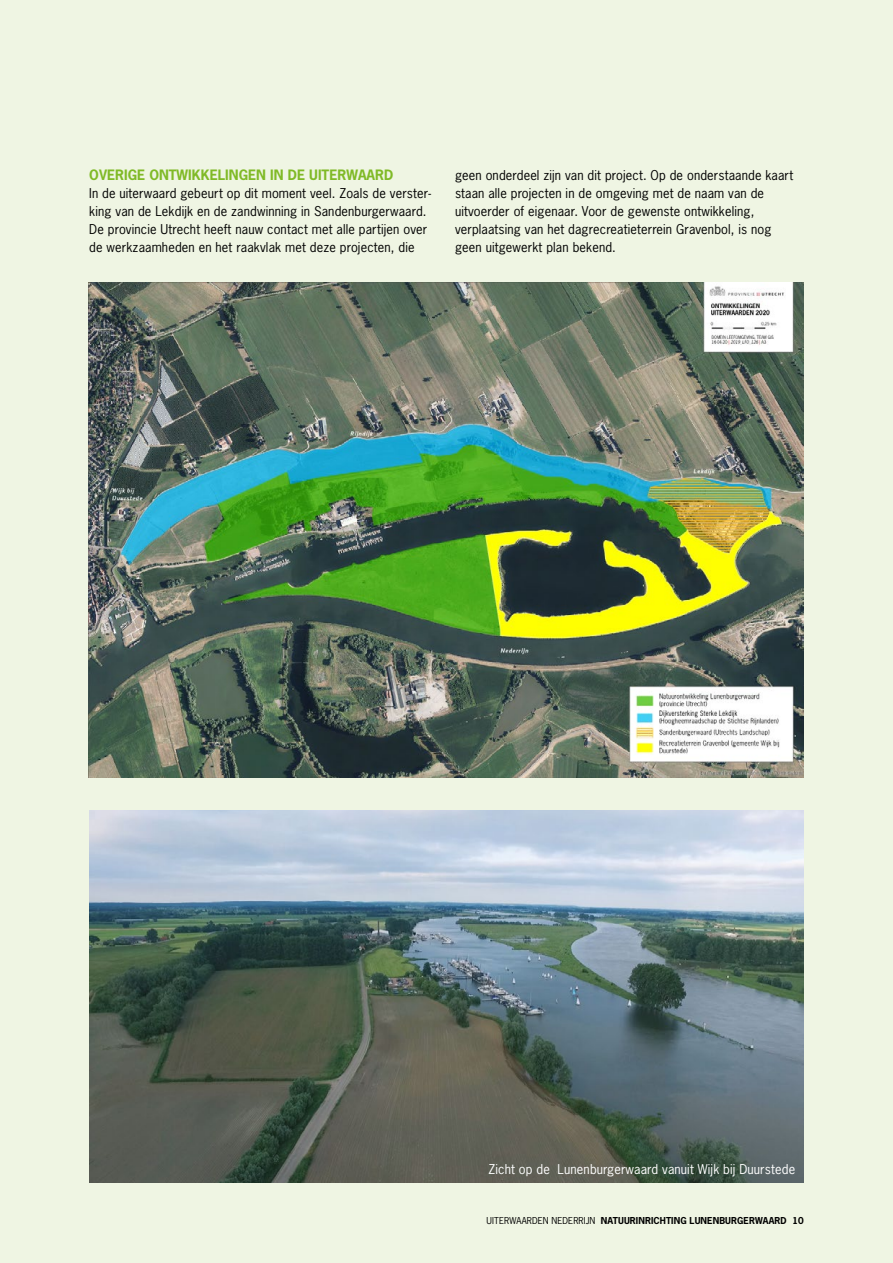
<style>
.page{position:relative;width:893px;height:1263px;background:#eff5e3}
.page>*{position:absolute;margin:0;border:0;box-sizing:border-box;transform-origin:0 0}
.t1{font:700 13.5px "News Gothic";color:#80ba27}
.t2{font:12.75px/18px "News Gothic";letter-spacing:.01em;color:#000}
.t3{font:12.75px "News Gothic";letter-spacing:.01em;color:#fff}
.t4{font:700 9px "News Gothic";letter-spacing:.01em;color:#000}
.s1{font-weight:400}
</style>
<div class="page">
<img style="left:89px;top:282px;width:715px;height:495px">
<img style="left:89px;top:810px;width:715px;height:373px">
<p class="t1" style="left:89px;top:166px;width:305px">OVERIGE ONTWIKKELINGEN IN DE UITERWAARD</p>
<p class="t2" style="left:89px;top:184px;width:343px">In de uiterwaard gebeurt op dit moment veel. Zoals de verster&shy;king van de Lekdijk en de zandwinning in Sandenburgerwaard.<br>De provincie Utrecht heeft nauw contact met alle partijen over de werkzaamheden en het raakvlak met deze projecten, die</p>
<p class="t2" style="left:455px;top:166px;width:340px">geen onderdeel zijn van dit project. Op de onderstaande kaart staan alle projecten in de omgeving met de naam van de uitvoerder of eigenaar. Voor de gewenste ontwikkeling, verplaatsing van het dagrecreatieterrein Gravenbol, is nog geen uitgewerkt plan bekend.</p>
<p class="t3" style="left:489px;top:1161px;width:308px">Zicht op de Lunenburgerwaard vanuit Wijk bij Duurstede</p>
<p class="t4" style="left:487px;top:1215px;width:319px"><span class="s1">UITERWAARDEN NEDERRIJN</span> NATUURINRICHTING LUNENBURGERWAARD 10</p>
</div>
